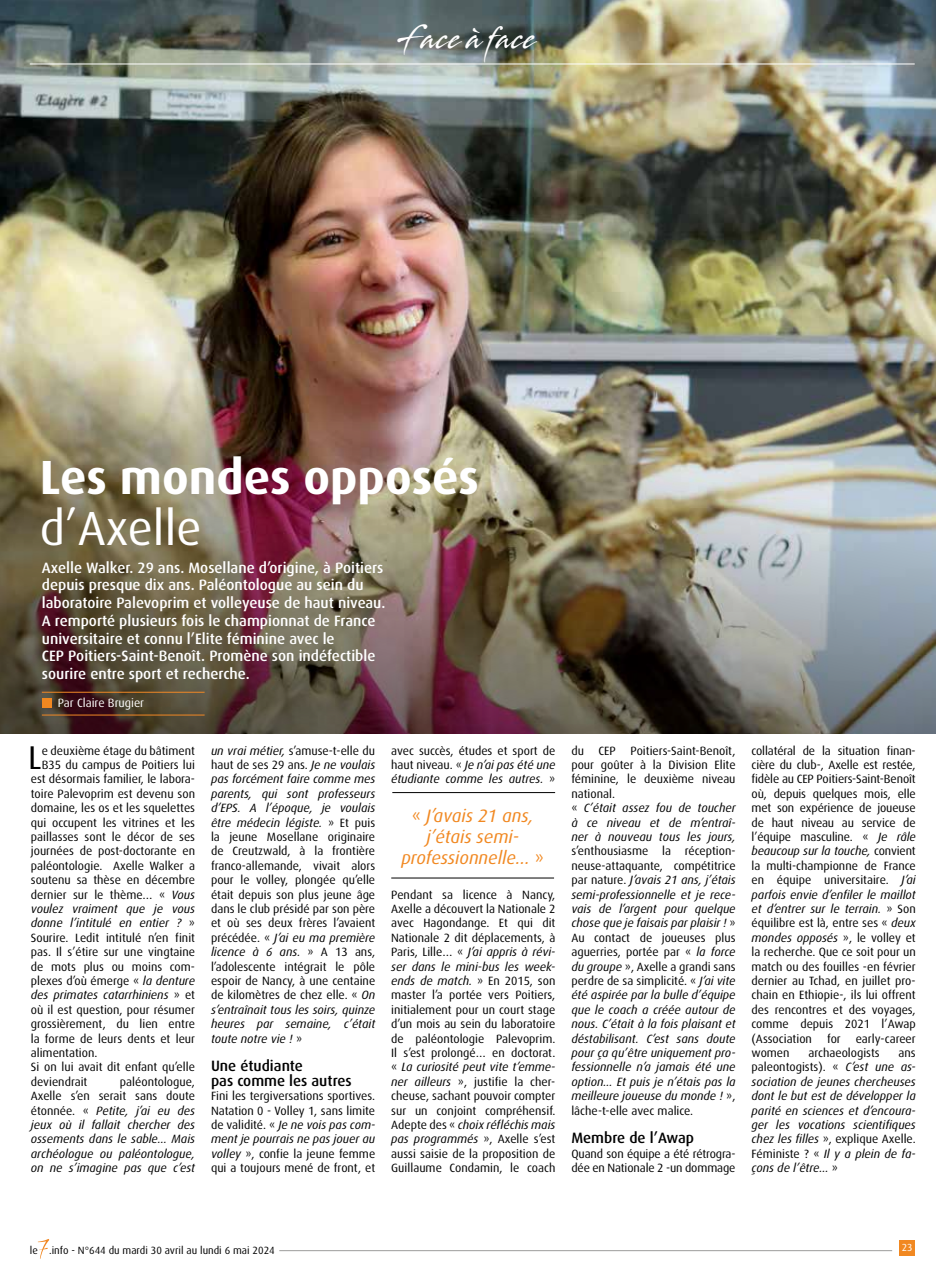
<style>
.page{position:relative;width:936px;height:1276px;background:#fff}
.page>*{position:absolute;margin:0;border:0;box-sizing:border-box;transform-origin:0 0}
.t1{font:700 48px "Dax";color:#fff}
.t2{font:48px "Dax";color:#fff}
.t3{font:33px "Dax";color:#000}
.t4{font:30px "Stingray";letter-spacing:.04em;color:#fff;scale:.74 1}
.t5{font:italic 18px/21px "Dax";color:#f18821;text-align:center}
.t6{font:500 15px/17.7px "Dax";color:#fff}
.t7{font:500 15px/14.4px "Dax";color:#000}
.t8{font:12px/14.4px "Dax";color:#000;text-align:justify}
.t9{font:italic 12px/14.4px "Dax";color:#000;text-align:justify}
.t10{font:12px "Dax";color:#fff}
.t11{font:10.5px "Dax";color:#000}
.t12{font:10.2px "Dax";color:#fff}
.s1{font-style:italic}
.s2{font-style:normal}
</style>
<div class="page">
<img style="left:0;top:0;width:935px;height:198px">
<img style="left:0;top:198px;width:935px;height:536px">
<hr style="left:30px;top:64px;width:884px;height:1px;background:#fff">
<div style="left:899px;top:1240px;width:15px;height:15px;background:#f18821"></div>
<hr style="left:392px;top:792px;width:163px;height:1px;background:#000">
<hr style="left:391px;top:877px;width:163px;height:1px;background:#000">
<hr style="left:42px;top:692px;width:162px;height:1px;background:#f18825">
<div style="left:42px;top:698px;width:9px;height:10px;background:#f18821"></div>
<hr style="left:42px;top:715px;width:162px;height:1px;background:#f18825">
<hr style="left:279px;top:1250px;width:613px;height:1px;background:#9d9d9c">
<svg style="left:38px;top:1239px;width:11px;height:19px"></svg>
<h3 class="t4" style="left:399px;top:18px;width:186px">Face à face</h3>
<h1 class="t1" style="left:40px;top:450px;width:441px">Les mondes opposés</h1>
<h1 class="t2" style="left:40px;top:502px;width:163px">d’Axelle</h1>
<p class="t6" style="left:42px;top:559px;width:345px">Axelle Walker. 29 ans. Mosellane d’origine, à Poitiers depuis presque dix ans. Paléontologue au sein du laboratoire Palevoprim et volleyeuse de haut niveau.<br>A remporté plusieurs fois le championnat de France universitaire et connu l’Elite féminine avec le<br>CEP Poitiers-Saint-Benoît. Promène son indéfectible sourire entre sport et recherche.</p>
<p class="t10" style="left:58px;top:696px;width:88px">Par Claire Brugier</p>
<h2 class="t3" style="left:28px;top:739px;width:15px">L</h2>
<p class="t8" style="left:42px;top:743px;width:155px">e deuxième étage du bâtiment</p>
<p class="t8" style="left:42px;top:757px;width:155px">B35 du campus de Poitiers lui</p>
<p class="t8" style="left:31px;top:772px;width:166px">est désormais familier, le labora-</p>
<p class="t8" style="left:31px;top:786px;width:166px">toire Palevoprim est devenu son</p>
<p class="t8" style="left:31px;top:801px;width:166px">domaine, les os et les squelettes</p>
<p class="t8" style="left:31px;top:815px;width:166px">qui occupent les vitrines et les</p>
<p class="t8" style="left:31px;top:829px;width:166px">paillasses sont le décor de ses</p>
<p class="t8" style="left:31px;top:844px;width:166px">journées de post-doctorante en</p>
<p class="t8" style="left:31px;top:858px;width:166px">paléontologie. Axelle Walker a</p>
<p class="t8" style="left:31px;top:873px;width:166px">soutenu sa thèse en décembre</p>
<p class="t8" style="left:31px;top:887px;width:166px">dernier sur le thème… « <span class="s1">Vous</span></p>
<p class="t9" style="left:31px;top:901px;width:166px">voulez vraiment que je vous</p>
<p class="t9" style="left:31px;top:916px;width:166px">donne l’intitulé en entier ? <span class="s2">»</span></p>
<p class="t8" style="left:31px;top:930px;width:166px">Sourire. Ledit intitulé n’en finit</p>
<p class="t8" style="left:31px;top:945px;width:166px">pas. Il s’étire sur une vingtaine</p>
<p class="t8" style="left:31px;top:959px;width:166px">de mots plus ou moins com-</p>
<p class="t8" style="left:31px;top:973px;width:166px">plexes d’où émerge « <span class="s1">la denture</span></p>
<p class="t9" style="left:31px;top:988px;width:166px">des primates catarrhiniens <span class="s2">» et</span></p>
<p class="t8" style="left:31px;top:1002px;width:166px">où il est question, pour résumer</p>
<p class="t8" style="left:31px;top:1017px;width:166px">grossièrement, du lien entre</p>
<p class="t8" style="left:31px;top:1031px;width:166px">la forme de leurs dents et leur</p>
<p class="t8" style="left:31px;top:1045px;width:68px">alimentation.</p>
<p class="t8" style="left:31px;top:1060px;width:166px">Si on lui avait dit enfant qu’elle</p>
<p class="t8" style="left:31px;top:1074px;width:58px">deviendrait</p>
<p class="t9" style="left:31px;top:1074px;width:166px;text-indent:89px"><span class="s2">paléontologue, Axelle s’en serait sans doute étonnée. «</span> Petite, j’ai eu des jeux où il fallait chercher des ossements dans le sable… Mais archéologue ou paléontologue, on ne s’imagine pas que c’est</p>
<p class="t8" style="left:211px;top:743px;width:166px"><span class="s1">un vrai métier,</span> s’amuse-t-elle du haut de ses 29 ans. <span class="s1">Je ne voulais pas forcément faire comme mes parents, qui sont professeurs d’EPS. A l’époque, je voulais être médecin légiste.</span> » Et puis la jeune Mosellane originaire de Creutzwald, à la frontière franco-allemande, vivait alors pour le volley, plongée qu’elle était depuis son plus jeune âge dans le club présidé par son père et où ses deux frères l’avaient précédée. « <span class="s1">J’ai eu ma première licence à 6 ans.</span> » A 13 ans, l’adolescente intégrait le pôle espoir de Nancy, à une centaine de kilomètres de chez elle. « <span class="s1">On s’entraînait tous les soirs, quinze heures par semaine, c’était toute notre vie !</span> »</p>
<p class="t7" style="left:211px;top:1059px;width:142px">Une étudiante<br>pas comme les autres</p>
<p class="t8" style="left:211px;top:1089px;width:166px">Fini les tergiversations sportives.<br>Natation 0 - Volley 1, sans limite de validité. « <span class="s1">Je ne vois pas com&shy;ment je pourrais ne pas jouer au volley</span> », confie la jeune femme qui a toujours mené de front, et</p>
<p class="t8" style="left:391px;top:743px;width:166px">avec succès, études et sport de haut niveau. « <span class="s1">Je n’ai pas été une étudiante comme les autres.</span> »</p>
<h3 class="t5" style="left:401px;top:805px;width:144px"><span class="s2">«</span> J’avais 21 ans, j’étais semi&shy;professionnelle... <span class="s2">»</span></h3>
<p class="t8" style="left:391px;top:887px;width:166px">Pendant sa licence à Nancy, Axelle a découvert la Nationale 2 avec Hagondange. Et qui dit Nationale 2 dit déplacements, à Paris, Lille… « <span class="s1">J’ai appris à révi&shy;ser dans le mini-bus les week&shy;ends de match.</span> » En 2015, son master l’a portée vers Poitiers, initialement pour un court stage d’un mois au sein du laboratoire de paléontologie Palevoprim.<br>Il s’est prolongé… en doctorat. « <span class="s1">La curiosité peut vite t’emme&shy;ner ailleurs</span> », justifie la cher&shy;cheuse, sachant pouvoir compter sur un conjoint compréhensif.<br>Adepte des « <span class="s1">choix réfléchis mais pas programmés</span> », Axelle s’est aussi saisie de la proposition de Guillaume Condamin, le coach</p>
<p class="t8" style="left:571px;top:743px;width:166px;text-align:left">du CEP Poitiers-Saint-Benoît, pour goûter à la Division Elite féminine, le deuxième niveau national.<br>« <span class="s1">C’était assez fou de toucher à ce niveau et de m’entraî&shy;ner à nouveau tous les jours,</span></p>
<p class="t9" style="left:571px;top:844px;width:166px"><span class="s2">s’enthousiasme la réception&shy;neuse-attaquante, compétitrice par nature.</span> J’avais 21 ans, j’étais semi-professionnelle et je rece&shy;vais de l’argent pour quelque chose que je faisais par plaisir ! <span class="s2">» Au contact de joueuses plus aguerries, portée par «</span> la force du groupe <span class="s2">», Axelle a grandi sans perdre de sa simplicité. «</span> J’ai vite été aspirée par la bulle d’équipe que le coach a créée autour de nous. C’était à la fois plaisant et déstabilisant. C’est sans doute pour ça qu’être uniquement pro&shy;fessionnelle n’a jamais été une option... Et puis je n’étais pas la meilleure joueuse du monde ! <span class="s2">», lâche-t-elle avec malice.</span></p>
<p class="t7" style="left:571px;top:1131px;width:124px">Membre de l’Awap</p>
<p class="t8" style="left:571px;top:1146px;width:166px">Quand son équipe a été rétrogra&shy;dée en Nationale 2 -un dommage</p>
<p class="t8" style="left:751px;top:743px;width:166px">collatéral de la situation finan&shy;cière du club-, Axelle est restée, fidèle au CEP Poitiers-Saint-Benoît où, depuis quelques mois, elle met son expérience de joueuse de haut niveau au service de l’équipe masculine. « <span class="s1">Je râle beaucoup sur la touche,</span> convient la multi-championne de France en équipe universitaire. <span class="s1">J’ai parfois envie d’enfiler le maillot et d’entrer sur le terrain.</span> » Son équilibre est là, entre ses « <span class="s1">deux mondes opposés</span> », le volley et la recherche. Que ce soit pour un match ou des fouilles -en février dernier au Tchad, en juillet pro&shy;chain en Ethiopie-, ils lui offrent des rencontres et des voyages, comme depuis 2021 l’Awap (Association</p>
<p class="t8" style="left:827px;top:1031px;width:15px">for</p>
<p class="t8" style="left:855px;top:1031px;width:61px">early-career</p>
<p class="t8" style="left:751px;top:1045px;width:40px">women</p>
<p class="t8" style="left:808px;top:1045px;width:73px">archaeologists</p>
<p class="t9" style="left:751px;top:1045px;width:166px;text-indent:147px"><span class="s2">ans paleontogists). «</span> C’est une as&shy;sociation de jeunes chercheuses dont le but est de développer la parité en sciences et d’encoura&shy;ger les vocations scientifiques chez les filles <span class="s2">», explique Axelle.<br>Féministe ? «</span> Il y a plein de fa&shy;çons de l’être… <span class="s2">»</span></p>
<p class="t11" style="left:30px;top:1244px;width:246px">le .info - N°644 du mardi 30 avril au lundi 6 mai 2024</p>
<p class="t12" style="left:901px;top:1242px;width:12px">23</p>
</div>
